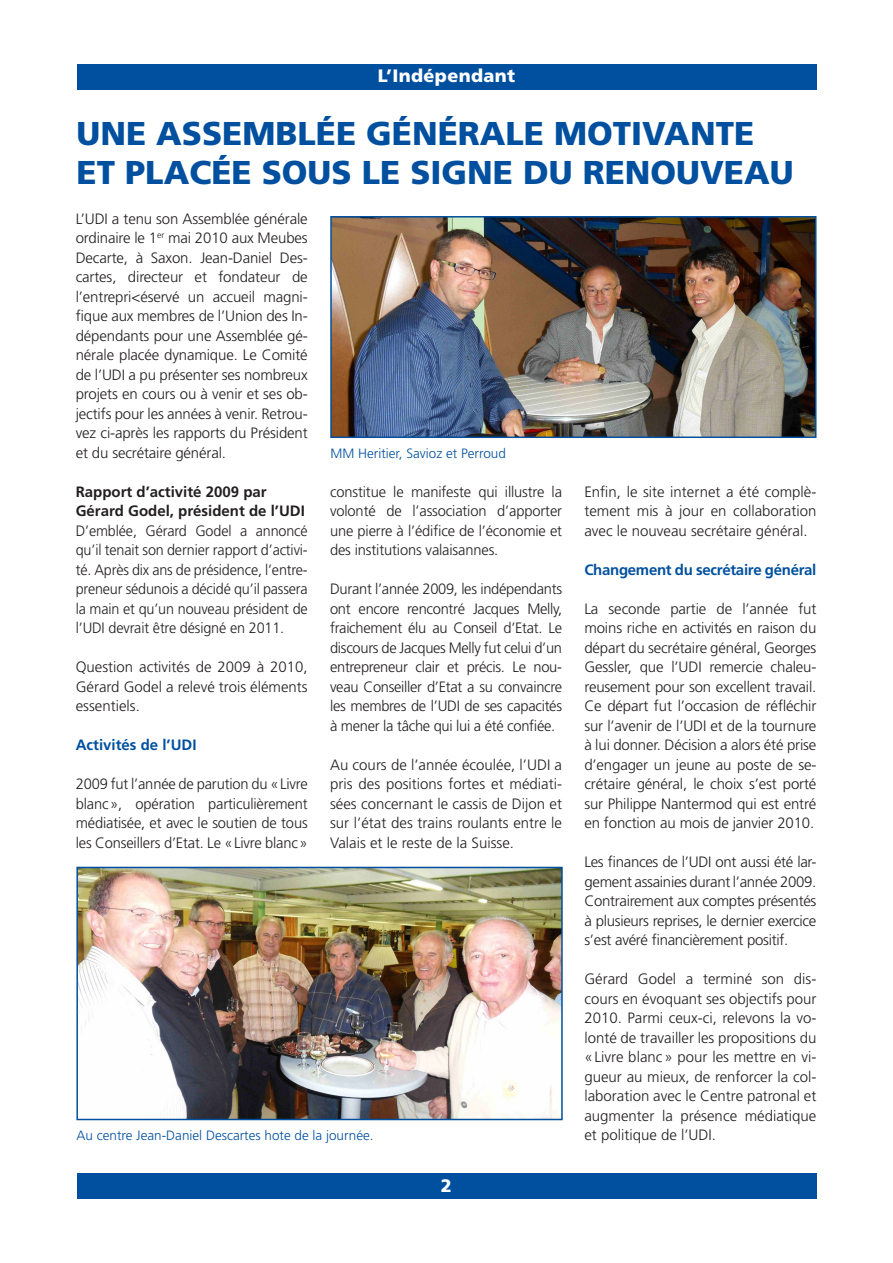
<style>
.page{position:relative;width:893px;height:1263px;background:#fff}
.page>*{position:absolute;margin:0;border:0;box-sizing:border-box;transform-origin:0 0}
.Titre{font:900 33px "Frutiger";color:#01509f}
.t1{font:900 18px "Frutiger";letter-spacing:.02em;color:#fff}
.texte-base-new{font:300 15px/19.5px "Frutiger";letter-spacing:-.01em;color:#231f20;text-align:justify}
.texte-base-new-2{font:300 15px/19.5px "Frutiger";letter-spacing:-.01em;color:#231f20;text-align:justify;scale:.96 1}
.texte-base-new-3{font:700 15px "Frutiger";color:#231f20}
.sous-titre-new{font:700 15px "Frutiger";letter-spacing:-.02em;color:#01509f}
.sous-titre-new-2{font:700 15px "Frutiger";color:#01509f}
.txt_base_bleu{font:300 13.5px "Frutiger";color:#01509f}
</style>
<div class="page">
<div style="left:77px;top:64px;width:740px;height:25px;background:#01509f"></div>
<div style="left:77px;top:1174px;width:739px;height:25px;background:#01509f"></div>
<img style="left:79px;top:870px;width:481px;height:247px">
<div style="left:76px;top:867px;width:487px;height:253px;border:2px solid #01509f"></div>
<img style="left:333px;top:219px;width:480px;height:216px">
<div style="left:330px;top:216px;width:486px;height:222px;border:2px solid #01509f"></div>
<p class="t1" style="left:378px;top:65px;width:139px">L’Indépendant</p>
<p class="Titre" style="left:77px;top:113px;width:679px">UNE ASSEMBLÉE GÉNÉRALE MOTIVANTE</p>
<p class="Titre" style="left:77px;top:153px;width:718px">ET PLACÉE SOUS LE SIGNE DU RENOUVEAU</p>
<p class="texte-base-new" style="left:76px;top:209px;width:234px">L’UDI a tenu son Assemblée générale ordinaire le 1<sup>er</sup> mai 2010 aux Meubes Decarte, à Saxon. Jean-Daniel Des&shy;cartes, directeur et fondateur de l’entrepri&lt;éservé un accueil magni&shy;fique aux membres de l’Union des In&shy;dépendants pour une Assemblée gé&shy;nérale placée dynamique. Le Comité de l’UDI a pu présenter ses nombreux projets en cours ou à venir et ses ob&shy;jectifs pour les années à venir. Retrou&shy;vez ci-après les rapports du Président et du secrétaire général.</p>
<p class="texte-base-new-3" style="left:76px;top:482px;width:192px">Rapport d’activité 2009 par</p>
<p class="texte-base-new-3" style="left:76px;top:502px;width:231px">Gérard Godel, président de l’UDI</p>
<p class="texte-base-new-2" style="left:76px;top:521px;width:243px">D’emblée, Gérard Godel a annoncé qu’il tenait son dernier rapport d’activi&shy;té. Après dix ans de présidence, l’entre&shy;preneur sédunois a décidé qu’il passera la main et qu’un nouveau président de l’UDI devrait être désigné en 2011.</p>
<p class="texte-base-new" style="left:76px;top:657px;width:234px">Question activités de 2009 à 2010, Gérard Godel a relevé trois éléments essentiels.</p>
<p class="sous-titre-new-2" style="left:76px;top:736px;width:122px">Activités de l’UDI</p>
<p class="texte-base-new" style="left:76px;top:774px;width:233px">2009 fut l’année de parution du «Livre blanc», opération particulièrement médiatisée, et avec le soutien de tous les Conseillers d’Etat. Le «Livre blanc»</p>
<p class="txt_base_bleu" style="left:330px;top:445px;width:177px">MM Heritier, Savioz et Perroud</p>
<p class="texte-base-new" style="left:330px;top:482px;width:234px">constitue le manifeste qui illustre la volonté de l’association d’apporter une pierre à l’édifice de l’économie et des institutions valaisannes.</p>
<p class="texte-base-new" style="left:330px;top:579px;width:234px">Durant l’année 2009, les indépendants ont encore rencontré Jacques Melly, fraichement élu au Conseil d’Etat. Le discours de Jacques Melly fut celui d’un entrepreneur clair et précis. Le nou&shy;veau Conseiller d’Etat a su convaincre les membres de l’UDI de ses capacités à mener la tâche qui lui a été confiée.</p>
<p class="texte-base-new" style="left:330px;top:755px;width:234px">Au cours de l’année écoulée, l’UDI a pris des positions fortes et médiati&shy;sées concernant le cassis de Dijon et sur l’état des trains roulants entre le Valais et le reste de la Suisse.</p>
<p class="texte-base-new" style="left:584px;top:482px;width:234px">Enfin, le site internet a été complè&shy;tement mis à jour en collaboration avec le nouveau secrétaire général.</p>
<p class="sous-titre-new" style="left:584px;top:560px;width:234px">Changement du secrétaire général</p>
<p class="texte-base-new" style="left:584px;top:599px;width:234px">La seconde partie de l’année fut moins riche en activités en raison du départ du secrétaire général, Georges Gessler, que l’UDI remercie chaleu&shy;reusement pour son excellent travail.<br>Ce départ fut l’occasion de réfléchir sur l’avenir de l’UDI et de la tournure à lui donner. Décision a alors été prise d’engager un jeune au poste de se&shy;crétaire général, le choix s’est porté sur Philippe Nantermod qui est entré en fonction au mois de janvier 2010.</p>
<p class="texte-base-new" style="left:584px;top:852px;width:233px">Les finances de l’UDI ont aussi été lar&shy;gement assainies durant l’année 2009.<br>Contrairement aux comptes présentés à plusieurs reprises, le dernier exercice s’est avéré financièrement positif.</p>
<p class="texte-base-new" style="left:584px;top:969px;width:233px">Gérard Godel a terminé son dis&shy;cours en évoquant ses objectifs pour 2010. Parmi ceux-ci, relevons la vo&shy;lonté de travailler les propositions du «Livre blanc» pour les mettre en vi&shy;gueur au mieux, de renforcer la col&shy;laboration avec le Centre patronal et augmenter la présence médiatique</p>
<p class="txt_base_bleu" style="left:77px;top:1128px;width:299px">Au centre Jean-Daniel Descartes hote de la journée.</p>
<p class="texte-base-new" style="left:584px;top:1125px;width:133px">et politique de l’UDI.</p>
<p class="t1" style="left:441px;top:1175px;width:13px">2</p>
</div>
